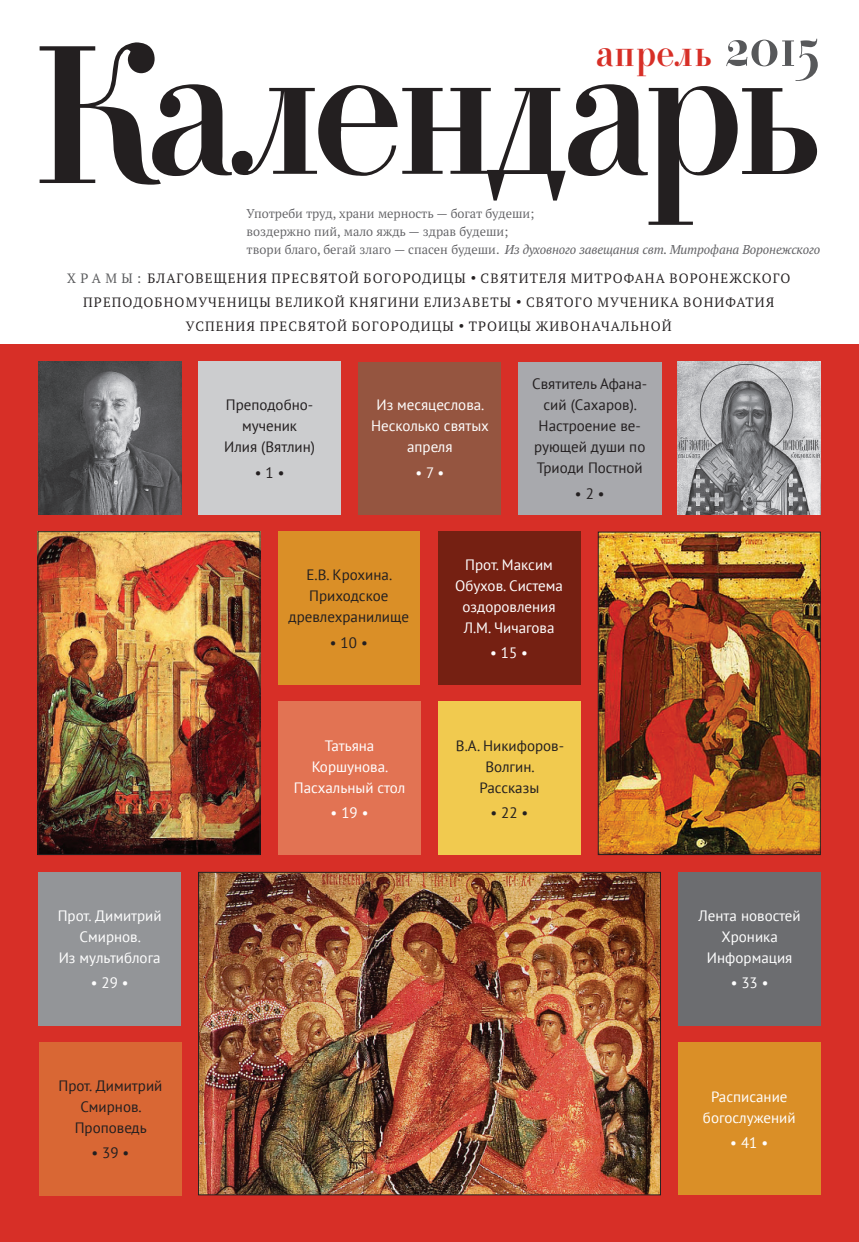
<style>
.page{position:relative;width:859px;height:1242px;background:#fff}
.page>*{position:absolute;margin:0;border:0;box-sizing:border-box;transform-origin:0 0}
.t1{font:202.5px "ELIZ AZ PSM";letter-spacing:-.055em;color:#231f20}
.t2{font:40.5px "ELIZ AZ PSM";color:#d72f27}
.t3{font:15px/21px "PT Sans";color:#fff;text-align:center}
.t4{font:15px/21px "PT Sans";color:#231f20;text-align:center}
.t5{font:13.5px/23.7px "PT Serif Pro";letter-spacing:.08em;color:#231f20;text-align:center}
.t6{font:12.75px/18px "PT Serif Pro";color:#636366}
.s1{font-size:60px;color:#57585a}
.s2{font-style:italic}
.s3{color:#57585a}
</style>
<div class="page">
<div style="left:0;top:344px;width:859px;height:898px;background:#d72f27"></div>
<div style="left:278px;top:532px;width:141px;height:153px;background:#da8f27"></div>
<div style="left:518px;top:362px;width:144px;height:153px;background:#a8a9ad"></div>
<div style="left:198px;top:361px;width:143px;height:154px;background:#cccdcf"></div>
<div style="left:358px;top:362px;width:143px;height:152px;background:#955540"></div>
<div style="left:438px;top:531px;width:142px;height:153px;background:#752012"></div>
<img style="left:200px;top:874px;width:459px;height:319px">
<div style="left:198px;top:872px;width:463px;height:323px;border:1px solid #231f20"></div>
<div style="left:438px;top:702px;width:143px;height:153px;background:#f1ca4f"></div>
<div style="left:679px;top:872px;width:142px;height:153px;background:#6c6d70"></div>
<img style="left:677px;top:362px;width:143px;height:153px">
<img style="left:38px;top:361px;width:143px;height:153px">
<div style="left:39px;top:1042px;width:143px;height:153px;background:#d96734"></div>
<div style="left:38px;top:872px;width:143px;height:153px;background:#939598"></div>
<div style="left:678px;top:1042px;width:143px;height:153px;background:#da8f27"></div>
<img style="left:40px;top:533px;width:218px;height:320px">
<div style="left:38px;top:531px;width:222px;height:324px;border:1px solid #231f20"></div>
<img style="left:600px;top:534px;width:219px;height:319px">
<div style="left:598px;top:532px;width:223px;height:323px;border:1px solid #231f20"></div>
<div style="left:278px;top:702px;width:143px;height:153px;background:#e27353"></div>
<h2 class="t2" style="left:596px;top:38px;width:226px">апрель <span class="s1">2015</span></h2>
<h1 class="t1" style="left:28px;top:34px;width:794px">Календарь</h1>
<p class="t6" style="left:247px;top:206px;width:575px">Употреби труд, храни мерность — богат будеши;<br>воздержно пий, мало яждь — здрав будеши;<br>твори благо, бегай злаго — спасен будеши. <span class="s2">Из духовного завещания свт. Митрофана Воронежского</span></p>
<p class="t5" style="left:67px;top:268px;width:725px"><span class="s3">Х Р А М Ы :</span> БЛАГОВЕЩЕНИЯ ПРЕСВЯТОЙ БОГОРОДИЦЫ • СВЯТИТЕЛЯ МИТРОФАНА ВОРОНЕЖСКОГО<br>ПРЕПОДОБНОМУЧЕНИЦЫ ВЕЛИКОЙ КНЯГИНИ ЕЛИЗАВЕТЫ • СВЯТОГО МУЧЕНИКА ВОНИФАТИЯ<br>УСПЕНИЯ ПРЕСВЯТОЙ БОГОРОДИЦЫ • ТРОИЦЫ ЖИВОНАЧАЛЬНОЙ</p>
<p class="t4" style="left:224px;top:394px;width:92px">Преподобно&shy;мученик<br>Илия (Вятлин)</p>
<p class="t4" style="left:255px;top:461px;width:31px">• 1 •</p>
<p class="t3" style="left:371px;top:394px;width:119px">Из месяцеслова.<br>Несколько святых апреля</p>
<p class="t3" style="left:415px;top:461px;width:30px">• 7 •</p>
<p class="t4" style="left:532px;top:373px;width:117px">Святитель Афана&shy;сий (Сахаров).<br>Настроение ве&shy;рующей души по<br>Триоди Постной</p>
<p class="t4" style="left:575px;top:482px;width:31px">• 2 •</p>
<p class="t3" style="left:58px;top:904px;width:105px">Прот. Димитрий<br>Смирнов.<br>Из мультиблога</p>
<p class="t3" style="left:91px;top:972px;width:39px">• 29 •</p>
<p class="t4" style="left:58px;top:1074px;width:105px">Прот. Димитрий<br>Смирнов.<br>Проповедь</p>
<p class="t4" style="left:91px;top:1142px;width:39px">• 39 •</p>
<p class="t4" style="left:289px;top:564px;width:122px">Е.В. Крохина.<br>Приходское древлехранилище</p>
<p class="t4" style="left:330px;top:631px;width:39px">• 10 •</p>
<p class="t3" style="left:294px;top:734px;width:113px">Татьяна<br>Коршунова.<br>Пасхальный стол</p>
<p class="t3" style="left:331px;top:801px;width:39px">• 19 •</p>
<p class="t3" style="left:455px;top:553px;width:109px">Прот. Максим<br>Обухов. Система оздоровления<br>Л.М. Чичагова</p>
<p class="t3" style="left:490px;top:642px;width:39px">• 15 •</p>
<p class="t4" style="left:456px;top:734px;width:110px">В.А. Никифоров-<br>Волгин.<br>Рассказы</p>
<p class="t4" style="left:490px;top:801px;width:39px">• 22 •</p>
<p class="t3" style="left:698px;top:904px;width:104px">Лента новостей<br>Хроника<br>Информация</p>
<p class="t3" style="left:731px;top:972px;width:39px">• 33 •</p>
<p class="t3" style="left:703px;top:1085px;width:94px">Расписание богослужений</p>
<p class="t3" style="left:730px;top:1131px;width:39px">• 41 •</p>
</div>
